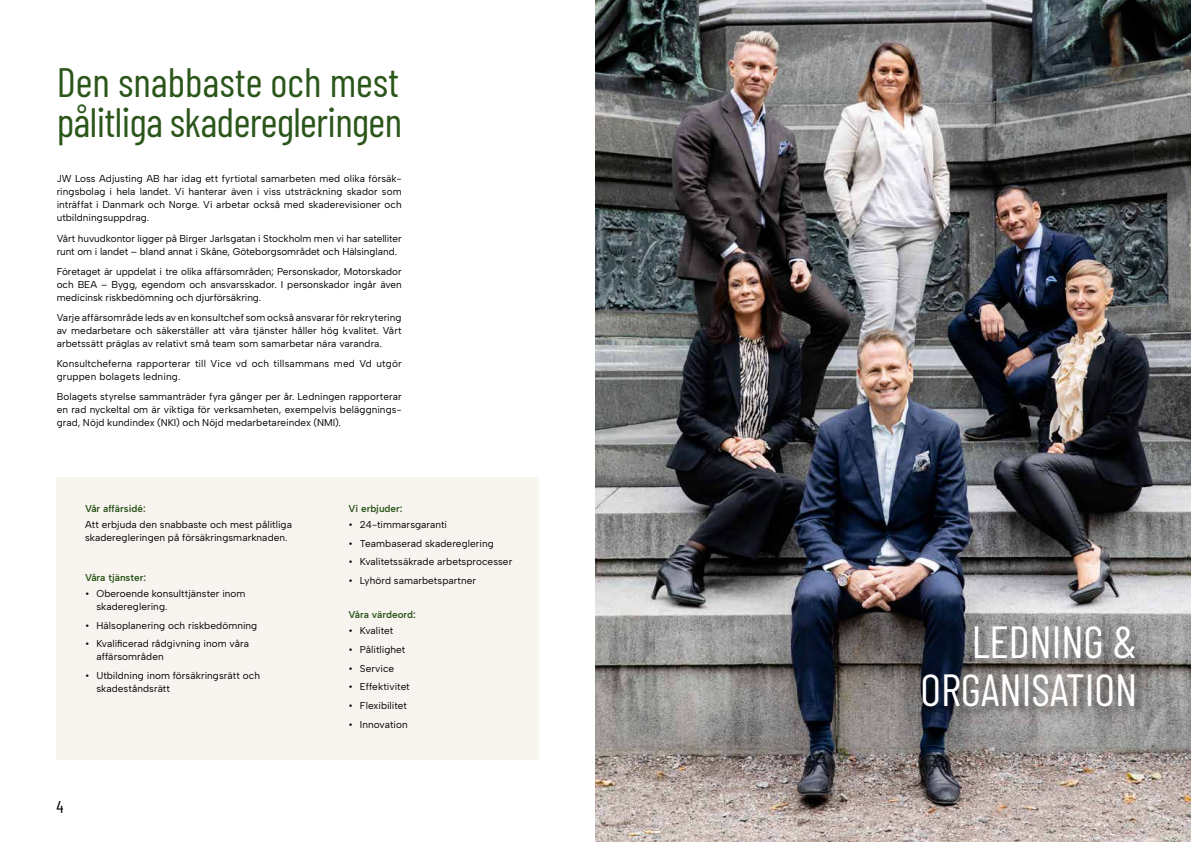
<style>
.page{position:relative;width:1191px;height:842px;background:#fff}
.page>*{position:absolute;margin:0;border:0;box-sizing:border-box;transform-origin:0 0}
.t1{font:45px/48px "Barlow Condensed";color:#fff;text-align:right}
.t2{font:41px/40px "Barlow Condensed";letter-spacing:-.015em;color:#2b561a}
.t3{font:17px "Barlow Condensed";color:#000}
.t4{font:10px/13px "Albert Sans";letter-spacing:.005em;color:#000}
.t5{font:600 10px "Albert Sans";color:#2b561a}
</style>
<div class="page">
<div style="left:57px;top:478px;width:482px;height:282px;background:#f8f4f0"></div>
<img style="left:595px;top:0;width:596px;height:842px">
<div style="left:923px;top:627px;width:222px;height:90px;background:#000;opacity:.35"></div>
<h2 class="t2" style="left:57px;top:60px;width:347px">Den snabbaste och mest pålitliga skaderegleringen</h2>
<p class="t4" style="left:57px;top:172px;width:346px;text-align:justify">JW Loss Adjusting AB har idag ett fyrtiotal samarbeten med olika försäk&shy;ringsbolag i hela landet. Vi hanterar även i viss utsträckning skador som inträffat i Danmark och Norge. Vi arbetar också med skaderevisioner och utbildningsuppdrag.</p>
<p class="t4" style="left:57px;top:232px;width:346px">Vårt huvudkontor ligger på Birger Jarlsgatan i Stockholm men vi har satelliter runt om i landet – bland annat i Skåne, Göteborgsområdet och Hälsingland.</p>
<p class="t4" style="left:57px;top:265px;width:346px;text-align:justify">Företaget är uppdelat i tre olika affärsområden; Personskador, Motorskador och BEA – Bygg, egendom och ansvarsskador. I personskador ingår även medicinsk riskbedömning och djurförsäkring.</p>
<p class="t4" style="left:57px;top:311px;width:346px;text-align:justify">Varje affärsområde leds av en konsultchef som också ansvarar för rekrytering av medarbetare och säkerställer att våra tjänster håller hög kvalitet. Vårt arbetssätt präglas av relativt små team som samarbetar nära varandra.</p>
<p class="t4" style="left:57px;top:357px;width:346px">Konsultcheferna rapporterar till Vice vd och tillsammans med Vd utgör gruppen bolagets ledning.</p>
<p class="t4" style="left:57px;top:390px;width:346px;text-align:justify">Bolagets styrelse sammanträder fyra gånger per år. Ledningen rapporterar en rad nyckeltal om är viktiga för verksamheten, exempelvis beläggnings&shy;grad, Nöjd kundindex (NKI) och Nöjd medarbetareindex (NMI).</p>
<p class="t5" style="left:85px;top:502px;width:62px">Vår affärsidé:</p>
<p class="t4" style="left:85px;top:518px;width:208px">Att erbjuda den snabbaste och mest pålitliga skaderegleringen på försäkringsmarknaden.</p>
<p class="t5" style="left:85px;top:571px;width:62px">Våra tjänster:</p>
<p class="t4" style="left:96px;top:587px;width:151px;text-indent:-11px">• Oberoende konsulttjänster inom skadereglering.</p>
<p class="t4" style="left:85px;top:618px;width:174px">• Hälsoplanering och riskbedömning</p>
<p class="t4" style="left:96px;top:637px;width:154px;text-indent:-11px">• Kvalificerad rådgivning inom våra affärsområden</p>
<p class="t4" style="left:96px;top:669px;width:165px;text-indent:-11px">• Utbildning inom försäkringsrätt och skadeståndsrätt</p>
<h3 class="t3" style="left:56px;top:795px;width:9px">4</h3>
<p class="t5" style="left:348px;top:502px;width:56px">Vi erbjuder:</p>
<p class="t4" style="left:348px;top:518px;width:100px">• 24-timmarsgaranti</p>
<p class="t4" style="left:348px;top:536px;width:147px">• Teambaserad skadereglering</p>
<p class="t4" style="left:348px;top:555px;width:165px">• Kvalitetssäkrade arbetsprocesser</p>
<p class="t4" style="left:348px;top:574px;width:129px">• Lyhörd samarbetspartner</p>
<p class="t5" style="left:348px;top:609px;width:69px">Våra värdeord:</p>
<p class="t4" style="left:348px;top:624px;width:46px">• Kvalitet</p>
<p class="t4" style="left:348px;top:643px;width:58px">• Pålitlighet</p>
<p class="t4" style="left:348px;top:661px;width:47px">• Service</p>
<p class="t4" style="left:348px;top:680px;width:63px">• Effektivitet</p>
<p class="t4" style="left:348px;top:699px;width:60px">• Flexibilitet</p>
<p class="t4" style="left:348px;top:717px;width:61px">• Innovation</p>
<h1 class="t1" style="left:920px;top:615px;width:218px">LEDNING &amp;<br>ORGANISATION</h1>
</div>
